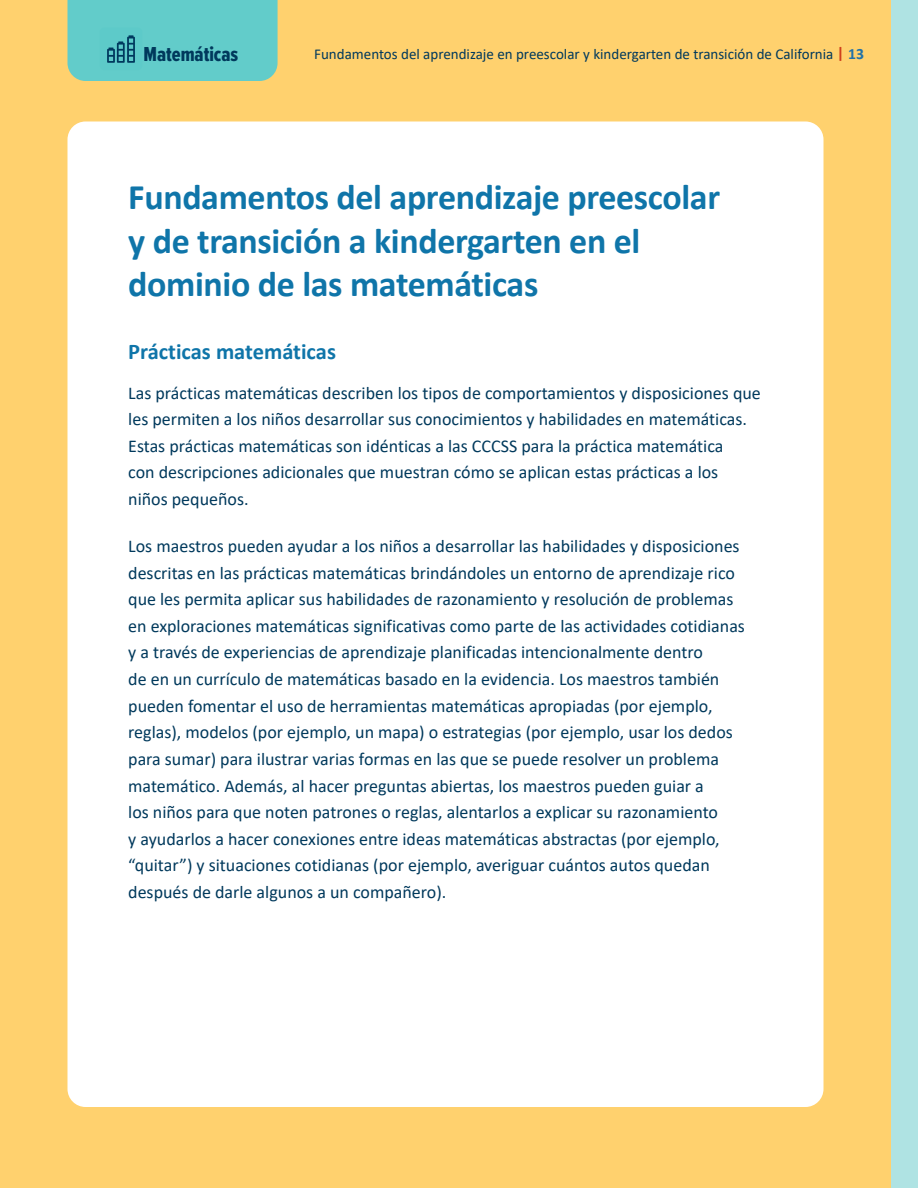
<style>
.page{position:relative;width:918px;height:1188px;background:#fff}
.page>*{position:absolute;margin:0;border:0;box-sizing:border-box;transform-origin:0 0}
.t1{font:700 36px/43.5px "Calibri";letter-spacing:-.01em;color:#0f75a9}
.t2{font:700 22.5px "Calibri";color:#0f75a9}
.t3{font:21px "Proxima Nova Ex Cn Extrabld";color:#00395c}
.t4{font:18px/26.5px "Calibri";color:#00395c}
.t5{font:15px "Calibri";color:#00395c}
.s1{font-weight:700;font-size:15.75px;color:#cf3f1c}
.s2{font-weight:700;font-size:15.75px;color:#2272a8}
</style>
<div class="page">
<div style="left:0;top:0;width:891px;height:1188px;background:#ffd16e"></div>
<div style="left:891px;top:0;width:27px;height:1188px;background:#afe3e3"></div>
<div style="left:68px;top:0;width:210px;height:81px;background:#62ccca"></div>
<div style="left:68px;top:122px;width:756px;height:985px;background:#fff;border-radius:18px"></div>
<p class="t3" style="left:144px;top:38px;width:96px">Matemáticas</p>
<p class="t5" style="left:314px;top:44px;width:551px">Fundamentos del aprendizaje en preescolar y kindergarten de transición de California <span class="s1">|</span> <span class="s2">13</span></p>
<h1 class="t1" style="left:128px;top:175px;width:593px">Fundamentos del aprendizaje preescolar y de transición a kindergarten en el dominio de las matemáticas</h1>
<p class="t2" style="left:128px;top:335px;width:209px">Prácticas matemáticas</p>
<p class="t4" style="left:128px;top:379px;width:634px">Las prácticas matemáticas describen los tipos de comportamientos y disposiciones que les permiten a los niños desarrollar sus conocimientos y habilidades en matemáticas.<br>Estas prácticas matemáticas son idénticas a las CCCSS para la práctica matemática<br>con descripciones adicionales que muestran cómo se aplican estas prácticas a los niños pequeños.</p>
<p class="t4" style="left:128px;top:532px;width:618px">Los maestros pueden ayudar a los niños a desarrollar las habilidades y disposiciones descritas en las prácticas matemáticas brindándoles un entorno de aprendizaje rico que les permita aplicar sus habilidades de razonamiento y resolución de problemas en exploraciones matemáticas significativas como parte de las actividades cotidianas y a través de experiencias de aprendizaje planificadas intencionalmente dentro<br>de en un currículo de matemáticas basado en la evidencia. Los maestros también pueden fomentar el uso de herramientas matemáticas apropiadas (por ejemplo, reglas), modelos (por ejemplo, un mapa) o estrategias (por ejemplo, usar los dedos para sumar) para ilustrar varias formas en las que se puede resolver un problema matemático. Además, al hacer preguntas abiertas, los maestros pueden guiar a<br>los niños para que noten patrones o reglas, alentarlos a explicar su razonamiento<br>y ayudarlos a hacer conexiones entre ideas matemáticas abstractas (por ejemplo, “quitar”) y situaciones cotidianas (por ejemplo, averiguar cuántos autos quedan después de darle algunos a un compañero).</p>
</div>
